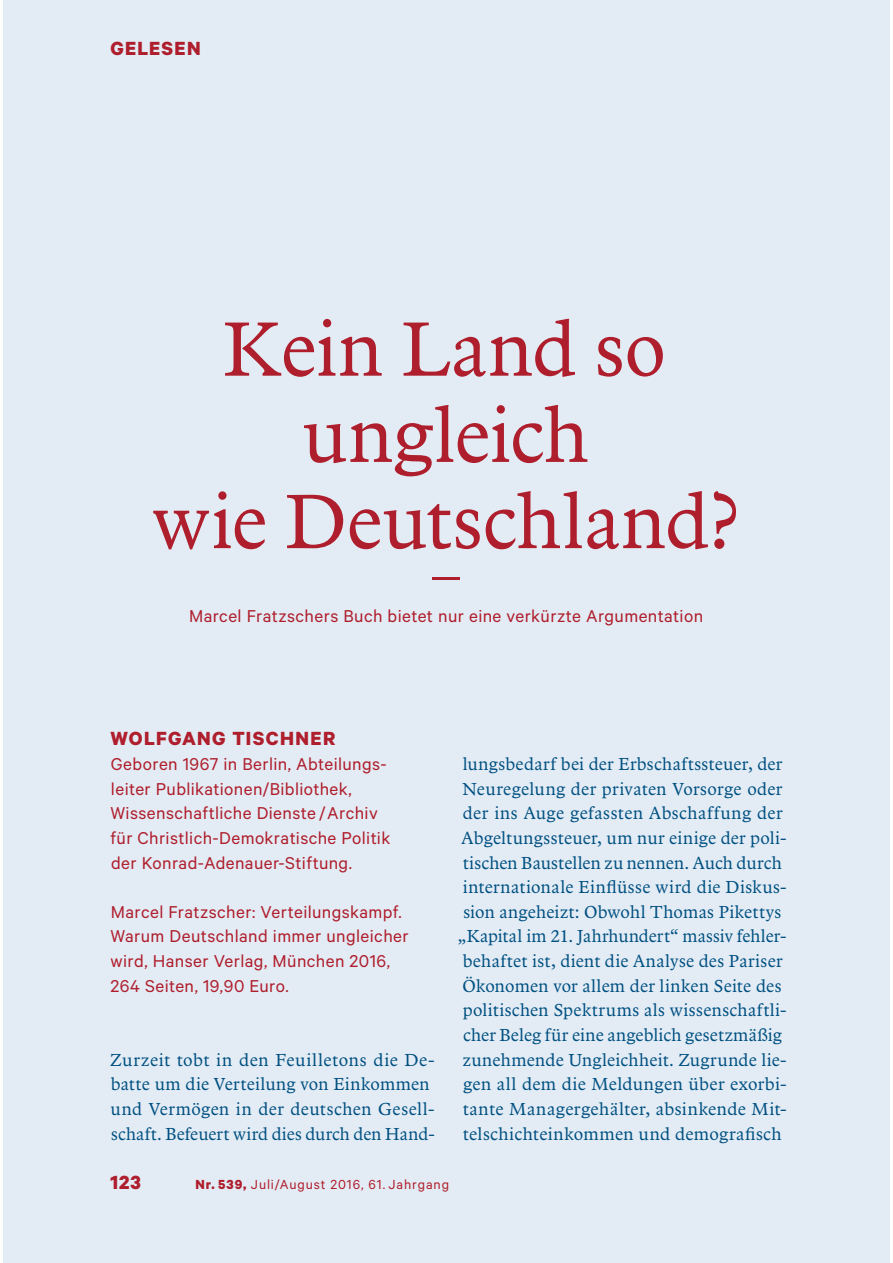
<style>
.page{position:relative;width:893px;height:1263px;background:#fff}
.page>*{position:absolute;margin:0;border:0;box-sizing:border-box;transform-origin:0 0}
.t1{font:79.65px/86.2px "Arbesco DT";letter-spacing:-.005em;color:#af1e2c;text-align:center}
.t2{font:700 21.45px "Calibre";letter-spacing:.06em;color:#af1e2c}
.t3{font:19.35px/24.6px "Calibre";letter-spacing:.02em;color:#af1e2c}
.t4{font:18px/24.6px "Arbesco DT";letter-spacing:.015em;color:#005081}
.t5{font:14.85px "Calibre";letter-spacing:.06em;color:#af1e2c}
.s1{font-weight:700}
</style>
<div class="page">
<div style="left:3px;top:0;width:887px;height:1263px;background:#e3ecf5"></div>
<hr style="left:432px;top:578px;width:28px;height:2px;background:#af1e2c">
<p class="t2" style="left:110px;top:41px;width:92px">GELESEN</p>
<h1 class="t1" style="left:152px;top:311px;width:588px">Kein Land so ungleich<br>wie Deutschland?</h1>
<p class="t3" style="left:189px;top:605px;width:515px">Marcel Fratzschers Buch bietet nur eine verkürzte Argumentation</p>
<p class="t2" style="left:110px;top:731px;width:227px">WOLFGANG TISCHNER</p>
<p class="t3" style="left:110px;top:753px;width:281px">Geboren 1967 in Berlin, Abteilungs&shy;leiter Publikationen/Bibliothek, Wissenschaftliche Dienste / Archiv für Christlich- Demokratische Politik der Konrad-Adenauer-Stiftung.</p>
<p class="t3" style="left:110px;top:901px;width:300px">Marcel Fratzscher: Verteilungskampf.<br>Warum Deutschland immer ungleicher wird, Hanser Verlag, München 2016, 264 Seiten, 19,90 Euro.</p>
<p class="t4" style="left:110px;top:1049px;width:326px">Zurzeit tobt in den Feuilletons die De&shy;batte um die Verteilung von Einkommen und Vermögen in der deutschen Gesell&shy;schaft. Befeuert wird dies durch den Hand-</p>
<p class="t4" style="left:458px;top:753px;width:330px;text-align:center">lungsbedarf bei der Erbschaftssteuer, der Neuregelung der privaten Vorsorge oder der ins Auge gefassten Abschaffung der Abgeltungssteuer, um nur einige der poli&shy;tischen Baustellen zu nennen. Auch durch internationale Einflüsse wird die Diskus&shy;sion angeheizt: Obwohl Thomas Pikettys „Kapital im 21. Jahrhundert“ massiv fehler&shy;behaftet ist, dient die Analyse des Pariser Ökonomen vor allem der linken Seite des politischen Spektrums als wissenschaftli&shy;cher Beleg für eine angeblich gesetzmäßig zunehmende Ungleichheit. Zugrunde lie&shy;gen all dem die Meldungen über exorbi&shy;tante Managergehälter, absinkende Mit&shy;tel schichteinkommen und demografisch</p>
<p class="t2" style="left:110px;top:1175px;width:32px">123</p>
<p class="t5" style="left:195px;top:1179px;width:255px"><span class="s1">Nr. 539,</span> Juli/August 2016, 61. Jahrgang</p>
</div>
